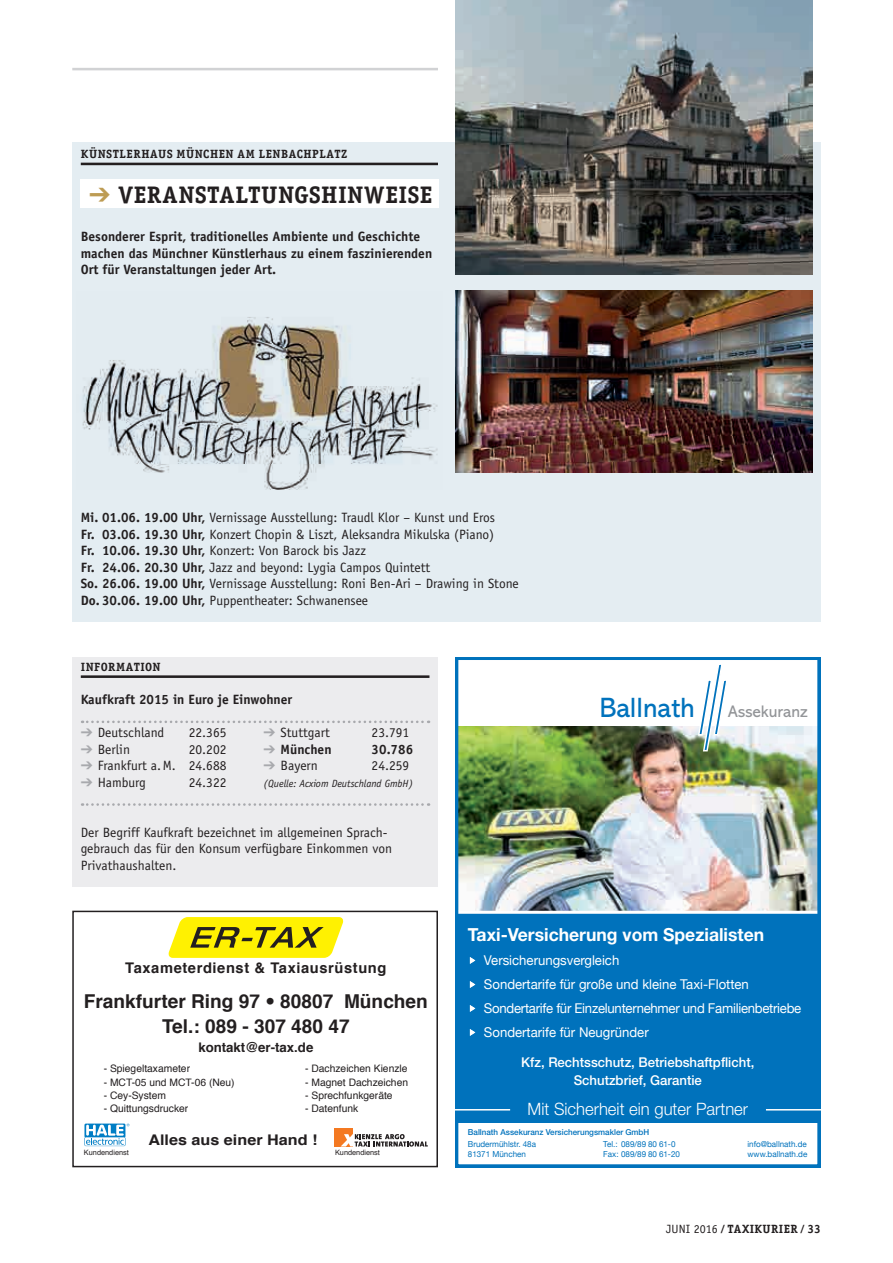
<style>
.page{position:relative;width:893px;height:1263px;background:#fff}
.page>*{position:absolute;margin:0;border:0;box-sizing:border-box;transform-origin:0 0}
.t1{font:700 24px "Officina Serif";letter-spacing:.015em;color:#231f20}
.t2{font:700 19.05px/25px "Helvetica";color:#231f20;text-align:center}
.t3{font:700 18px "Helvetica Neue";color:#fff}
.t4{font:300 17.1px "Helvetica Neue";color:#fff}
.t5{font:16.95px "Abadi";color:#939598}
.t6{font:700 14.7px "Helvetica";letter-spacing:.04em;color:#231f20}
.t7{font:700 14.7px "Helvetica";color:#231f20;scale:1.1 1}
.t8{font:13.5px/16.5px "Officina Sans";color:#231f20}
.t9{font:700 13.5px/16.5px "Officina Sans";color:#231f20}
.t10{font:13.5px/24px "Helvetica Neue";color:#fff}
.t11{font:500 13.5px/18px "Helvetica Neue";color:#fff;text-align:center}
.t12{font:700 13.2px "Helvetica";color:#231f20}
.t13{font:700 12px "Officina Serif";letter-spacing:.04em;color:#231f20}
.t14{font:italic 10.5px "Officina Sans";color:#231f20}
.t15{font:10.35px "Helvetica";color:#231f20}
.t16{font:8.25px/9.9px "Helvetica Neue";color:#0072bc}
.t17{font:500 8.25px "Helvetica Neue";color:#0072bc}
.t18{font:7.35px "Helvetica";color:#231f20}
.s1{color:#bd9c54}
.s2{font-weight:700}
.s3{color:#a8a9ad}
.s4{font-family:"Helvetica Neue";font-weight:500}
.s5{font-size:28.2px;color:#0072bc}
.s6{font-family:"Officina Sans";font-weight:400}
</style>
<div class="page">
<div style="left:72px;top:657px;width:366px;height:229px;background:#ececee"></div>
<hr style="left:72px;top:68px;width:366px;height:2px;background:#d1d2d4">
<div style="left:72px;top:142px;width:749px;height:479px;background:#e4edf2"></div>
<hr style="left:81px;top:163px;width:357px;height:2px;background:#231f20">
<div style="left:81px;top:180px;width:358px;height:28px;background:#fff"></div>
<img style="left:455px;top:0;width:357px;height:274px">
<img style="left:455px;top:291px;width:357px;height:181px">
<img style="left:82px;top:317px;width:356px;height:172px">
<img style="left:459px;top:726px;width:357px;height:185px">
<div style="left:455px;top:657px;width:365px;height:510px;border:3px solid #0072bc"></div>
<hr style="left:455px;top:657px;width:1px;height:510px;background:#0072bc">
<hr style="left:820px;top:657px;width:1px;height:510px;background:#0072bc">
<hr style="left:455px;top:1167px;width:366px;height:1px;background:#0072bc">
<svg style="left:697px;top:664px;width:32px;height:88px"></svg>
<div style="left:457px;top:911px;width:362px;height:212px;background:#0072bc"></div>
<hr style="left:458px;top:911px;width:359px;height:3px;background:#fff">
<svg style="left:470px;top:957px;width:5px;height:7px"></svg>
<svg style="left:470px;top:981px;width:5px;height:7px"></svg>
<svg style="left:470px;top:1005px;width:5px;height:7px"></svg>
<svg style="left:470px;top:1029px;width:5px;height:7px"></svg>
<hr style="left:766px;top:1109px;width:55px;height:1px;background:#fff">
<hr style="left:455px;top:1109px;width:55px;height:1px;background:#fff">
<div style="left:334px;top:1128px;width:19px;height:18px;background:#f47921"></div>
<svg style="left:341px;top:1134px;width:87px;height:12px"></svg>
<svg style="left:84px;top:1123px;width:45px;height:23px"></svg>
<svg style="left:169px;top:917px;width:174px;height:41px;background:#ded317"></svg>
<div style="left:72px;top:911px;width:366px;height:256px;border:2px solid #231f20"></div>
<hr style="left:81px;top:675px;width:348px;height:3px;background:#231f20">
<svg style="left:82px;top:720px;width:347px;height:3px"></svg>
<svg style="left:82px;top:803px;width:347px;height:3px"></svg>
<p class="t13" style="left:81px;top:147px;width:268px">KÜNSTLERHAUS MÜNCHEN AM LENBACHPLATZ</p>
<h1 class="t1" style="left:89px;top:180px;width:345px"><span class="s1">➔</span> VERANSTALTUNGSHINWEISE</h1>
<p class="t9" style="left:81px;top:228px;width:353px">Besonderer Esprit, traditionelles Ambiente und Geschichte machen das Münchner Künstlerhaus zu einem faszinierenden<br>Ort für Veranstaltungen jeder Art.</p>
<p class="t8" style="left:81px;top:509px;width:439px"><span class="s2">Mi. 01.06. 19.00 Uhr,</span> Vernissage Ausstellung: Traudl Klor – Kunst und Eros<br><span class="s2">Fr. 03.06. 19.30 Uhr,</span> Konzert Chopin &amp; Liszt, Aleksandra Mikulska (Piano)<br><span class="s2">Fr. 10.06. 19.30 Uhr,</span> Konzert: Von Barock bis Jazz<br><span class="s2">Fr. 24.06. 20.30 Uhr,</span> Jazz and beyond: Lygia Campos Quintett<br><span class="s2">So. 26.06. 19.00 Uhr,</span> Vernissage Ausstellung: Roni Ben-Ari – Drawing in Stone <span class="s2">Do. 30.06. 19.00 Uhr,</span> Puppentheater: Schwanensee</p>
<p class="t13" style="left:81px;top:659px;width:81px">INFORMATION</p>
<p class="t9" style="left:81px;top:691px;width:213px">Kaufkraft 2015 in Euro je Einwohner</p>
<p class="t8" style="left:81px;top:724px;width:85px"><span class="s3">➔</span> Deutschland</p>
<p class="t8" style="left:189px;top:724px;width:39px">22.365</p>
<p class="t8" style="left:81px;top:741px;width:51px"><span class="s3">➔</span> Berlin</p>
<p class="t8" style="left:189px;top:741px;width:39px">20.202</p>
<p class="t8" style="left:81px;top:757px;width:147px"><span class="s3">➔</span> Frankfurt a.M. 24.688</p>
<p class="t8" style="left:81px;top:774px;width:67px"><span class="s3">➔</span> Hamburg</p>
<p class="t8" style="left:189px;top:774px;width:39px">24.322</p>
<p class="t8" style="left:264px;top:724px;width:68px"><span class="s3">➔</span> Stuttgart</p>
<p class="t8" style="left:372px;top:724px;width:39px">23.791</p>
<p class="t9" style="left:264px;top:741px;width:70px"><span class="s3">➔</span> München</p>
<p class="t9" style="left:372px;top:741px;width:43px">30.786</p>
<p class="t8" style="left:264px;top:757px;width:56px"><span class="s3">➔</span> Bayern</p>
<p class="t8" style="left:372px;top:757px;width:39px">24.259</p>
<p class="t14" style="left:264px;top:777px;width:151px">(Quelle: Acxiom Deutschland GmbH)</p>
<p class="t8" style="left:81px;top:824px;width:313px">Der Begriff Kaufkraft bezeichnet im allgemeinen Sprach&shy;gebrauch das für den Konsum verfügbare Einkommen von<br>Privathaushalten.</p>
<p class="t6" style="left:125px;top:956px;width:263px">Taxameterdienst &amp; Taxiausrüstung</p>
<h2 class="t2" style="left:84px;top:989px;width:346px">Frankfurter Ring 97 <span class="s4">•</span> 80807 München<br>Tel.: 089 - 307 480 47</h2>
<p class="t12" style="left:198px;top:1037px;width:117px">kontakt@er-tax.de</p>
<p class="t15" style="left:305px;top:1061px;width:104px">- Dachzeichen Kienzle</p>
<p class="t15" style="left:305px;top:1074px;width:104px">- Magnet Dachzeichen</p>
<p class="t15" style="left:305px;top:1087px;width:89px">- Sprechfunkgeräte</p>
<p class="t15" style="left:305px;top:1100px;width:55px">- Datenfunk</p>
<p class="t15" style="left:104px;top:1061px;width:88px">- Spiegeltaxameter</p>
<p class="t15" style="left:104px;top:1074px;width:132px">- MCT-05 und MCT-06 (Neu)</p>
<p class="t15" style="left:104px;top:1087px;width:64px">- Cey-System</p>
<p class="t15" style="left:104px;top:1100px;width:86px">- Quittungsdrucker</p>
<p class="t7" style="left:148px;top:1128px;width:155px">Alles aus einer Hand !</p>
<p class="t18" style="left:84px;top:1147px;width:46px">Kundendienst</p>
<p class="t18" style="left:335px;top:1147px;width:46px">Kundendienst</p>
<p class="t5" style="left:600px;top:702px;width:209px"><span class="s5">Ballnath</span> Assekuranz</p>
<h3 class="t3" style="left:468px;top:924px;width:298px">Taxi-Versicherung vom Spezialisten</h3>
<p class="t10" style="left:484px;top:949px;width:319px">Versicherungsvergleich<br>Sondertarife für große und kleine Taxi-Flotten Sondertarife für Einzelunternehmer und Familienbetriebe Sondertarife für Neugründer</p>
<p class="t11" style="left:521px;top:1053px;width:235px">Kfz, Rechtsschutz, Betriebshaftpflicht,<br>Schutzbrief, Garantie</p>
<p class="t4" style="left:528px;top:1098px;width:222px">Mit Sicherheit ein guter Partner</p>
<p class="t17" style="left:468px;top:1127px;width:183px">Ballnath Assekuranz Versicherungsmakler GmbH</p>
<p class="t16" style="left:468px;top:1140px;width:70px">Brudermühlstr. 48a<br>81371 München</p>
<p class="t16" style="left:603px;top:1140px;width:78px">Tel.: 089/89 80 61-0<br>Fax: 089/89 80 61-20</p>
<p class="t16" style="left:747px;top:1140px;width:61px">info@ballnath.de www.ballnath.de</p>
<p class="t13" style="left:666px;top:1222px;width:156px"><span class="s6">JUNI 2016</span> ⁄ TAXIKURIER ⁄ 33</p>
</div>
